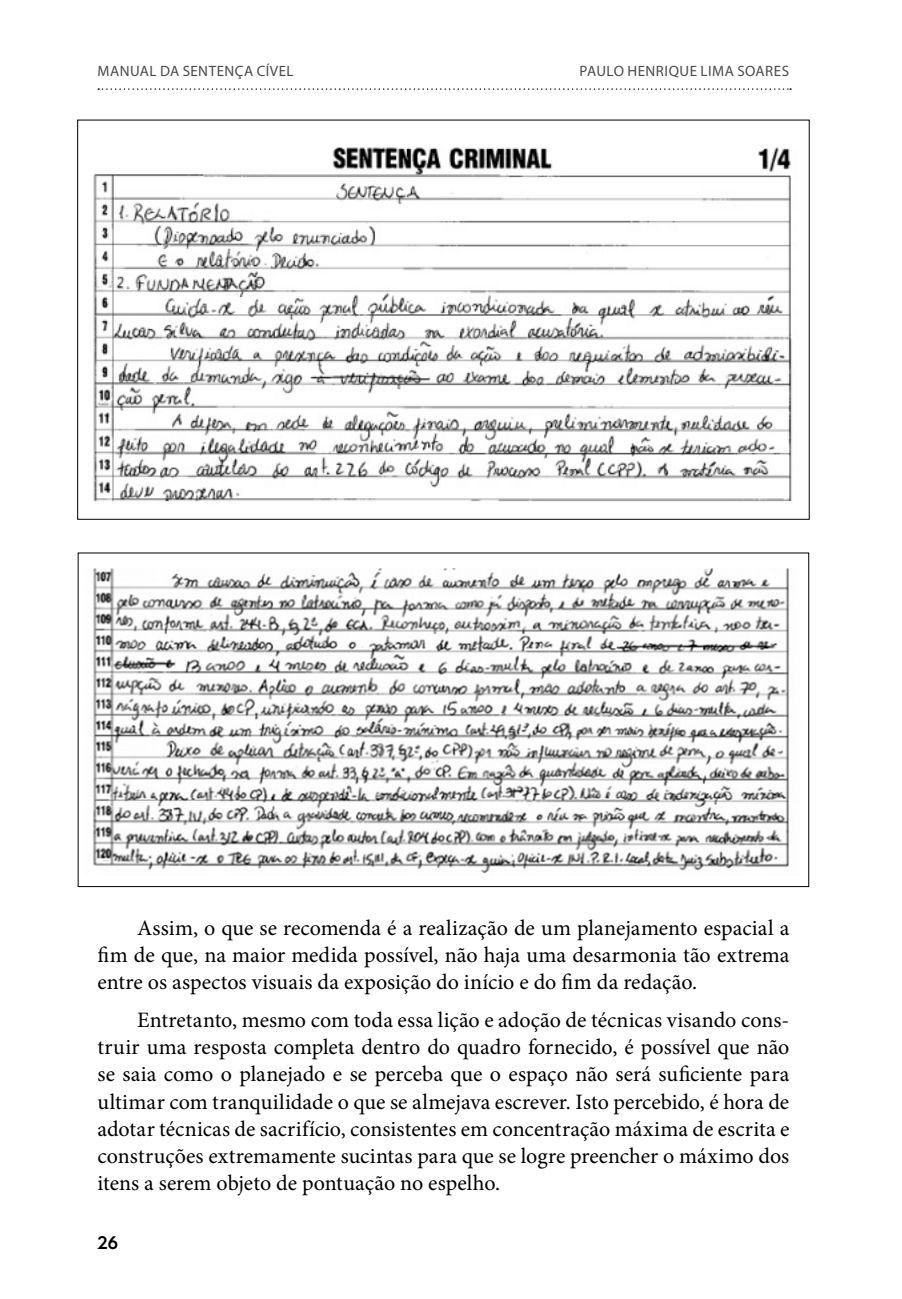
<style>
.page{position:relative;width:902px;height:1299px;background:#fff}
.page>*{position:absolute;margin:0;border:0;box-sizing:border-box;transform-origin:0 0}
.TEXTO{font:22px/27px "Minion Pro";color:#000;text-align:justify}
.t1{font:18px "Nivea";color:#000}
.t2{font:15px "Myriad Pro";letter-spacing:.03em;color:#4a4a4a}
</style>
<div class="page">
<svg style="left:98px;top:88px;width:693px;height:2px"></svg>
<img style="left:93px;top:147px;width:699px;height:355px">
<img style="left:93px;top:568px;width:698px;height:305px">
<p class="t2" style="left:98px;top:61px;width:198px">MANUAL DA SENTENÇA CÍVEL</p>
<p class="t2" style="left:579px;top:61px;width:211px">PAULO HENRIQUE LIMA SOARES</p>
<p class="TEXTO" style="left:97px;top:914px;width:693px;text-indent:40px">Assim, o que se recomenda é a realização de um planejamento espacial a fim de que, na maior medida possível, não haja uma desarmonia tão extrema entre os aspectos visuais da exposição do início e do fim da redação.</p>
<p class="TEXTO" style="left:97px;top:1007px;width:693px;text-indent:40px">Entretanto, mesmo com toda essa lição e adoção de técnicas visando cons&shy;truir uma resposta completa dentro do quadro fornecido, é possível que não se saia como o planejado e se perceba que o espaço não será suficiente para ultimar com tranquilidade o que se almejava escrever. Isto percebido, é hora de adotar técnicas de sacrifício, consistentes em concentração máxima de escrita e construções extremamente sucintas para que se logre preencher o máximo dos itens a serem objeto de pontuação no espelho.</p>
<p class="t1" style="left:97px;top:1231px;width:22px">26</p>
</div>
